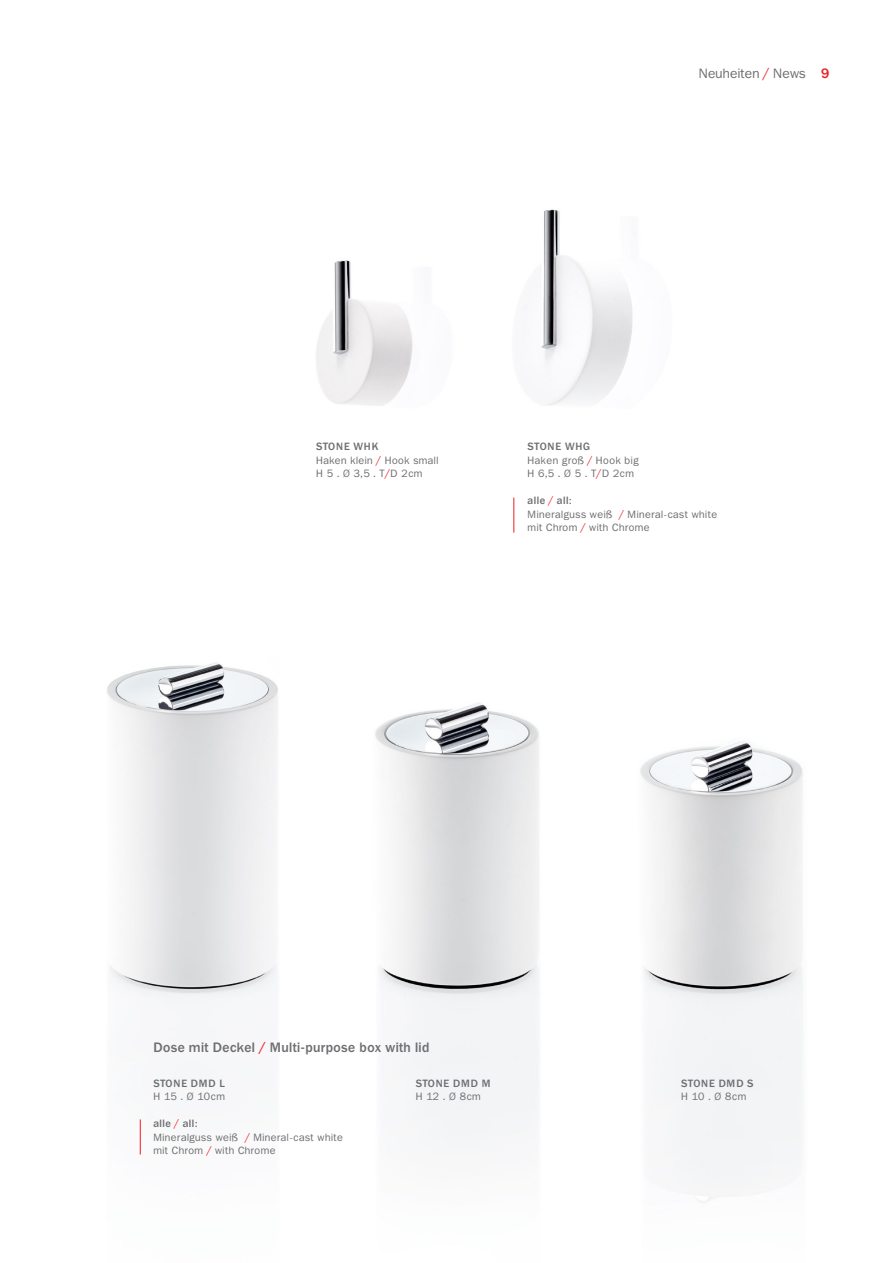
<style>
.page{position:relative;width:893px;height:1263px;background:#fff}
.page>*{position:absolute;margin:0;border:0;box-sizing:border-box;transform-origin:0 0}
.t1{font:500 13.5px "Franklin ITCBQ";letter-spacing:.03em;color:#6d6e71}
.t2{font:13.5px "Franklin ITCBQ";letter-spacing:.02em;color:#6d6e71}
.t3{font:10.5px/13.5px "Franklin ITCBQ";letter-spacing:.05em;color:#6d6e71}
.t4{font:500 10.5px "Franklin ITCBQ";letter-spacing:.08em;color:#6d6e71}
.s1{color:#ed1d24}
.s2{font-weight:500;color:#ed1d24}
.s3{font-weight:500}
</style>
<div class="page">
<img style="left:107px;top:662px;width:171px;height:493px">
<img style="left:375px;top:703px;width:164px;height:446px">
<img style="left:640px;top:741px;width:163px;height:462px">
<img style="left:525px;top:209px;width:108px;height:196px">
<img style="left:316px;top:260px;width:97px;height:146px">
<hr style="left:513px;top:497px;width:1px;height:36px;background:#ed1d24">
<hr style="left:140px;top:1119px;width:1px;height:35px;background:#ed1d24">
<p class="t2" style="left:699px;top:66px;width:132px">Neuheiten <span class="s1">/</span> News <span class="s2">9</span></p>
<p class="t4" style="left:316px;top:441px;width:8px">STONE</p>
<p class="t3" style="left:316px;top:440px;width:124px;text-indent:37px"><span class="s3">WHK<br></span>Haken klein <span class="s1">/</span> Hook small<br>H 5 . Ø 3,5 . T<span class="s1">/</span>D 2cm</p>
<p class="t4" style="left:528px;top:441px;width:8px">STONE</p>
<p class="t3" style="left:528px;top:440px;width:112px;text-indent:37px"><span class="s3">WHG<br></span>Haken groß <span class="s1">/</span> Hook big<br>H 6,5 . Ø 5 . T<span class="s1">/</span>D 2cm</p>
<p class="t3" style="left:528px;top:494px;width:191px"><span class="s3">alle</span> <span class="s1">/</span> <span class="s3">all:<br></span>Mineralguss weiß <span class="s1">/</span> Mineral-cast white mit Chrom <span class="s1">/</span> with Chrome</p>
<p class="t1" style="left:153px;top:1040px;width:277px">Dose mit Deckel <span class="s1">/</span> Multi-purpose box with lid</p>
<p class="t4" style="left:153px;top:1077px;width:8px">STONE</p>
<p class="t4" style="left:191px;top:1077px;width:36px">DMD L</p>
<p class="t3" style="left:153px;top:1090px;width:73px">H 15 . Ø 10cm</p>
<p class="t3" style="left:153px;top:1117px;width:191px"><span class="s3">alle</span> <span class="s1">/</span> <span class="s3">all:<br></span>Mineralguss weiß <span class="s1">/</span> Mineral-cast white mit Chrom <span class="s1">/</span> with Chrome</p>
<p class="t4" style="left:416px;top:1077px;width:8px">STONE</p>
<p class="t4" style="left:453px;top:1077px;width:39px">DMD M</p>
<p class="t3" style="left:416px;top:1090px;width:67px">H 12 . Ø 8cm</p>
<p class="t4" style="left:681px;top:1077px;width:8px">STONE</p>
<p class="t4" style="left:719px;top:1077px;width:36px">DMD S</p>
<p class="t3" style="left:681px;top:1090px;width:67px">H 10 . Ø 8cm</p>
</div>
